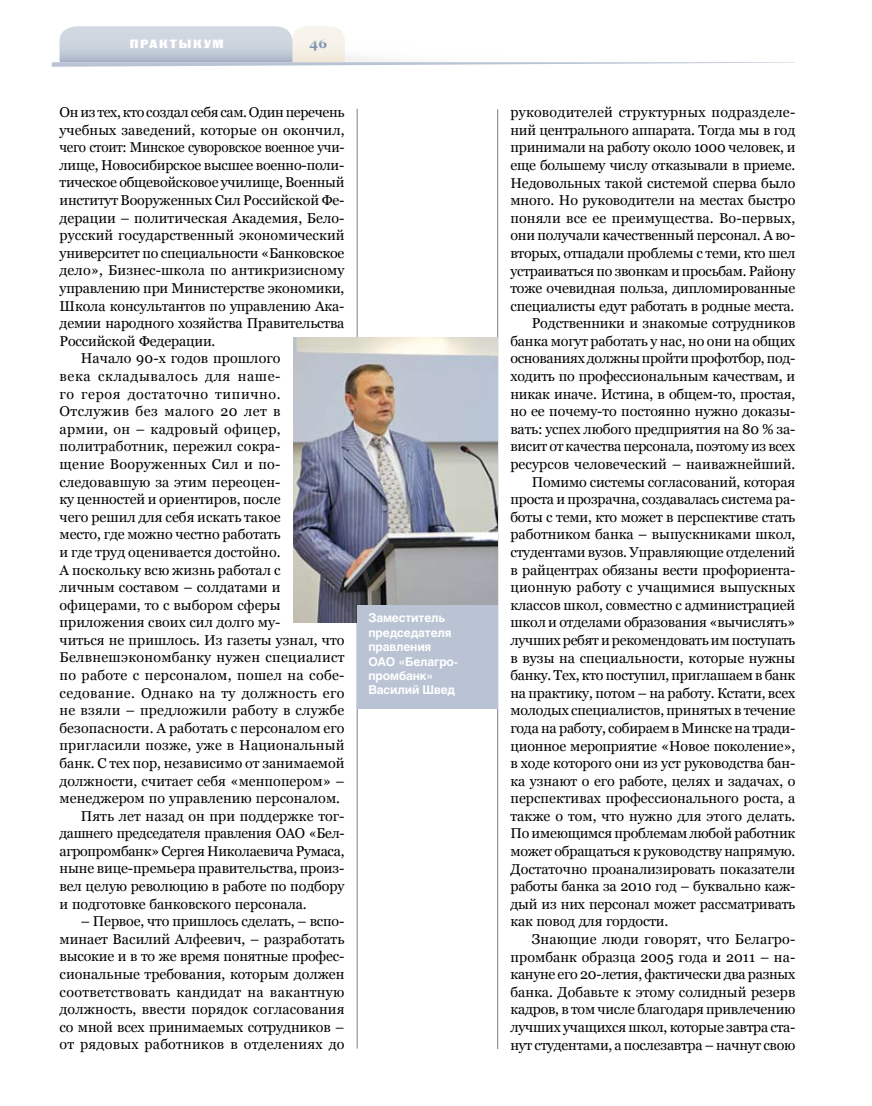
<style>
.page{position:relative;width:872px;height:1106px;background:#fff}
.page>*{position:absolute;margin:0;border:0;box-sizing:border-box;transform-origin:0 0}
.t1{font:14.25px/17.5px "Georgia";letter-spacing:-.01em;color:#000;text-align:justify}
.t2{font:14.25px "Georgia";letter-spacing:.01em;color:#000}
.t3{font:14.25px "Georgia";letter-spacing:.02em;color:#000}
.t4{font:14.25px "Georgia";letter-spacing:.015em;color:#000}
.t5{font:14.25px "Georgia";letter-spacing:.045em;color:#000}
.t6{font:14.25px "Georgia";letter-spacing:-.01em;color:#000;scale:.95 1}
.t7{font:14.25px "Georgia";letter-spacing:.03em;color:#000}
.t8{font:14.25px "Georgia";letter-spacing:.025em;color:#000}
.t9{font:14.25px "Georgia";letter-spacing:.035em;color:#000}
.t10{font:700 13.5px "Georgia";color:#8095af}
.t11{font:700 12px/14.4px "Helios";letter-spacing:-.01em;color:#fff}
.t12{font:12px "Black Grotesk C";letter-spacing:.15em;color:#fff}
</style>
<div class="page">
<hr style="left:357px;top:109px;width:1px;height:939px;background:#818084">
<hr style="left:497px;top:109px;width:1px;height:939px;background:#818084">
<svg style="left:52px;top:26px;width:743px;height:41px"></svg>
<img style="left:293px;top:338px;width:204px;height:284px">
<div style="left:357px;top:605px;width:140px;height:104px;background:#b9c3d3"></div>
<p class="t12" style="left:130px;top:36px;width:96px">практыкум</p>
<p class="t10" style="left:309px;top:35px;width:19px">46</p>
<p class="t1" style="left:60px;top:103px;width:286px">Он из тех, кто создал себя сам. Один перечень</p>
<p class="t1" style="left:60px;top:121px;width:286px">учебных заведений, которые он окончил,</p>
<p class="t6" style="left:60px;top:139px;width:301px">чего стоит: Минское суворовское военное учи-</p>
<p class="t1" style="left:60px;top:156px;width:286px">лище, Новосибирское высшее военно-поли-</p>
<p class="t1" style="left:60px;top:174px;width:286px">тическое общевойсковое училище, Военный</p>
<p class="t1" style="left:60px;top:191px;width:286px">институт Вооруженных Сил Российской Фе-</p>
<p class="t1" style="left:60px;top:209px;width:286px">дерации – политическая Академия, Бело-</p>
<p class="t1" style="left:60px;top:226px;width:286px">русский государственный экономический</p>
<p class="t1" style="left:60px;top:244px;width:286px">университет по специальности «Банковское</p>
<p class="t2" style="left:60px;top:262px;width:286px">дело», Бизнес-школа по антикризисному</p>
<p class="t1" style="left:60px;top:279px;width:286px">управлению при Министерстве экономики,</p>
<p class="t1" style="left:60px;top:297px;width:286px">Школа консультантов по управлению Ака-</p>
<p class="t1" style="left:60px;top:314px;width:286px">демии народного хозяйства Правительства</p>
<p class="t1" style="left:60px;top:332px;width:157px">Российской Федерации.</p>
<p class="t2" style="left:81px;top:350px;width:201px">Начало 90-х годов прошлого</p>
<p class="t5" style="left:60px;top:368px;width:223px">века складывалось для наше-</p>
<p class="t5" style="left:60px;top:385px;width:223px">го героя достаточно типично.</p>
<p class="t9" style="left:60px;top:403px;width:222px">Отслужив без малого 20 лет в</p>
<p class="t8" style="left:60px;top:421px;width:223px">армии, он – кадровый офицер,</p>
<p class="t2" style="left:60px;top:438px;width:222px">политработник, пережил сокра-</p>
<p class="t3" style="left:60px;top:456px;width:222px">щение Вооруженных Сил и по-</p>
<p class="t2" style="left:60px;top:473px;width:223px">следовавшую за этим переоцен-</p>
<p class="t1" style="left:60px;top:490px;width:222px">ку ценностей и ориентиров, после</p>
<p class="t1" style="left:60px;top:508px;width:222px">чего решил для себя искать такое</p>
<p class="t1" style="left:60px;top:525px;width:222px">место, где можно честно работать</p>
<p class="t1" style="left:60px;top:543px;width:222px">и где труд оценивается достойно.</p>
<p class="t1" style="left:60px;top:561px;width:223px">А поскольку всю жизнь работал с</p>
<p class="t1" style="left:60px;top:578px;width:223px">личным составом – солдатами и</p>
<p class="t1" style="left:60px;top:596px;width:222px">офицерами, то с выбором сферы</p>
<p class="t1" style="left:60px;top:613px;width:223px">приложения своих сил долго му-</p>
<p class="t1" style="left:60px;top:631px;width:286px">читься не пришлось. Из газеты узнал, что</p>
<p class="t3" style="left:60px;top:649px;width:286px">Белвнешэкономбанку нужен специалист</p>
<p class="t3" style="left:60px;top:667px;width:286px">по работе с персоналом, пошел на собе-</p>
<p class="t7" style="left:60px;top:684px;width:286px">седование. Однако на ту должность его</p>
<p class="t3" style="left:60px;top:702px;width:286px">не взяли – предложили работу в службе</p>
<p class="t1" style="left:60px;top:719px;width:286px">безопасности. А работать с персоналом его</p>
<p class="t4" style="left:60px;top:737px;width:286px">пригласили позже, уже в Национальный</p>
<p class="t1" style="left:60px;top:754px;width:286px">банк. С тех пор, независимо от занимаемой</p>
<p class="t1" style="left:60px;top:772px;width:286px">должности, считает себя «менпопером» –</p>
<p class="t1" style="left:60px;top:789px;width:282px">менеджером по управлению персоналом.</p>
<p class="t1" style="left:81px;top:807px;width:265px">Пять лет назад он при поддержке тог-</p>
<p class="t1" style="left:60px;top:824px;width:286px">дашнего председателя правления ОАО «Бел-</p>
<p class="t1" style="left:60px;top:842px;width:286px">агропромбанк» Сергея Николаевича Румаса,</p>
<p class="t1" style="left:60px;top:859px;width:286px">ныне вице-премьера правительства, произ-</p>
<p class="t1" style="left:60px;top:877px;width:286px">вел целую революцию в работе по подбору</p>
<p class="t1" style="left:60px;top:894px;width:249px">и подготовке банковского персонала.</p>
<p class="t1" style="left:60px;top:912px;width:286px;text-indent:21px">– Первое, что пришлось сделать, – вспо&shy;минает Василий Алфеевич, – разработать высокие и в то же время понятные профес&shy;сиональные требования, которым должен соответствовать кандидат на вакантную должность, ввести порядок согласования со мной всех принимаемых сотрудников – от рядовых работников в отделениях до</p>
<p class="t11" style="left:368px;top:611px;width:91px">Заместитель председателя правления<br>ОАО «Белагро&shy;промбанк»<br>Василий Швед</p>
<p class="t4" style="left:510px;top:104px;width:286px">руководителей структурных подразделе-</p>
<p class="t1" style="left:510px;top:121px;width:286px">ний центрального аппарата. Тогда мы в год</p>
<p class="t1" style="left:510px;top:139px;width:286px">принимали на работу около 1000 человек, и</p>
<p class="t1" style="left:510px;top:156px;width:286px">еще большему числу отказывали в приеме.</p>
<p class="t1" style="left:510px;top:174px;width:286px">Недовольных такой системой сперва было</p>
<p class="t1" style="left:510px;top:191px;width:286px">много. Но руководители на местах быстро</p>
<p class="t2" style="left:510px;top:210px;width:286px">поняли все ее преимущества. Во-первых,</p>
<p class="t1" style="left:510px;top:226px;width:286px">они получали качественный персонал. А во-</p>
<p class="t1" style="left:510px;top:244px;width:286px">вторых, отпадали проблемы с теми, кто шел</p>
<p class="t1" style="left:510px;top:262px;width:286px">устраиваться по звонкам и просьбам. Району</p>
<p class="t1" style="left:510px;top:279px;width:286px">тоже очевидная польза, дипломированные</p>
<p class="t1" style="left:510px;top:297px;width:285px">специалисты едут работать в родные места.</p>
<p class="t1" style="left:532px;top:314px;width:265px">Родственники и знакомые сотрудников</p>
<p class="t1" style="left:510px;top:332px;width:286px">банка могут работать у нас, но они на общих</p>
<p class="t1" style="left:510px;top:350px;width:286px">основаниях должны пройти профотбор, под-</p>
<p class="t1" style="left:510px;top:367px;width:286px">ходить по профессиональным качествам, и</p>
<p class="t1" style="left:510px;top:385px;width:286px">никак иначе. Истина, в общем-то, простая,</p>
<p class="t1" style="left:510px;top:402px;width:286px">но ее почему-то постоянно нужно доказы-</p>
<p class="t1" style="left:510px;top:420px;width:286px">вать: успех любого предприятия на 80 % за-</p>
<p class="t1" style="left:510px;top:438px;width:286px">висит от качества персонала, поэтому из всех</p>
<p class="t1" style="left:510px;top:455px;width:286px">ресурсов человеческий – наиважнейший.</p>
<p class="t1" style="left:532px;top:473px;width:265px">Помимо системы согласований, которая</p>
<p class="t1" style="left:510px;top:490px;width:286px">проста и прозрачна, создавалась система ра-</p>
<p class="t1" style="left:510px;top:508px;width:286px">боты с теми, кто может в перспективе стать</p>
<p class="t1" style="left:510px;top:525px;width:286px">работником банка – выпускниками школ,</p>
<p class="t1" style="left:510px;top:543px;width:286px">студентами вузов. Управляющие отделений</p>
<p class="t1" style="left:510px;top:561px;width:286px">в райцентрах обязаны вести профориента-</p>
<p class="t1" style="left:510px;top:578px;width:286px">ционную работу с учащимися выпускных</p>
<p class="t1" style="left:510px;top:596px;width:286px">классов школ, совместно с администрацией</p>
<p class="t1" style="left:510px;top:613px;width:286px">школ и отделами образования «вычислять»</p>
<p class="t1" style="left:510px;top:631px;width:286px">лучших ребят и рекомендовать им поступать</p>
<p class="t1" style="left:510px;top:649px;width:286px">в вузы на специальности, которые нужны</p>
<p class="t1" style="left:510px;top:666px;width:286px">банку. Тех, кто поступил, приглашаем в банк</p>
<p class="t1" style="left:510px;top:684px;width:286px">на практику, потом – на работу. Кстати, всех</p>
<p class="t1" style="left:510px;top:701px;width:286px">молодых специалистов, принятых в течение</p>
<p class="t1" style="left:510px;top:719px;width:286px">года на работу, собираем в Минске на тради-</p>
<p class="t1" style="left:510px;top:736px;width:286px">ционное мероприятие «Новое поколение»,</p>
<p class="t1" style="left:510px;top:754px;width:286px">в ходе которого они из уст руководства бан-</p>
<p class="t1" style="left:510px;top:772px;width:286px">ка узнают о его работе, целях и задачах, о</p>
<p class="t1" style="left:510px;top:789px;width:286px">перспективах профессионального роста, а</p>
<p class="t1" style="left:510px;top:807px;width:286px">также о том, что нужно для этого делать.</p>
<p class="t1" style="left:510px;top:824px;width:286px">По имеющимся проблемам любой работник</p>
<p class="t1" style="left:510px;top:842px;width:286px">может обращаться к руководству напрямую.</p>
<p class="t1" style="left:510px;top:860px;width:286px">Достаточно проанализировать показатели</p>
<p class="t1" style="left:510px;top:877px;width:286px">работы банка за 2010 год – буквально каж-</p>
<p class="t1" style="left:510px;top:895px;width:286px">дый из них персонал может рассматривать</p>
<p class="t1" style="left:510px;top:912px;width:159px">как повод для гордости.</p>
<p class="t4" style="left:532px;top:931px;width:265px">Знающие люди говорят, что Белагро-</p>
<p class="t1" style="left:510px;top:947px;width:286px">промбанк образца 2005 года и 2011 – на-</p>
<p class="t1" style="left:510px;top:965px;width:286px">кануне его 20-летия, фактически два разных</p>
<p class="t1" style="left:510px;top:983px;width:286px">банка. Добавьте к этому солидный резерв</p>
<p class="t1" style="left:510px;top:1000px;width:286px">кадров, в том числе благодаря привлечению</p>
<p class="t1" style="left:510px;top:1018px;width:286px">лучших учащихся школ, которые завтра ста-</p>
<p class="t1" style="left:510px;top:1035px;width:286px">нут студентами, а послезавтра – начнут свою</p>
</div>
